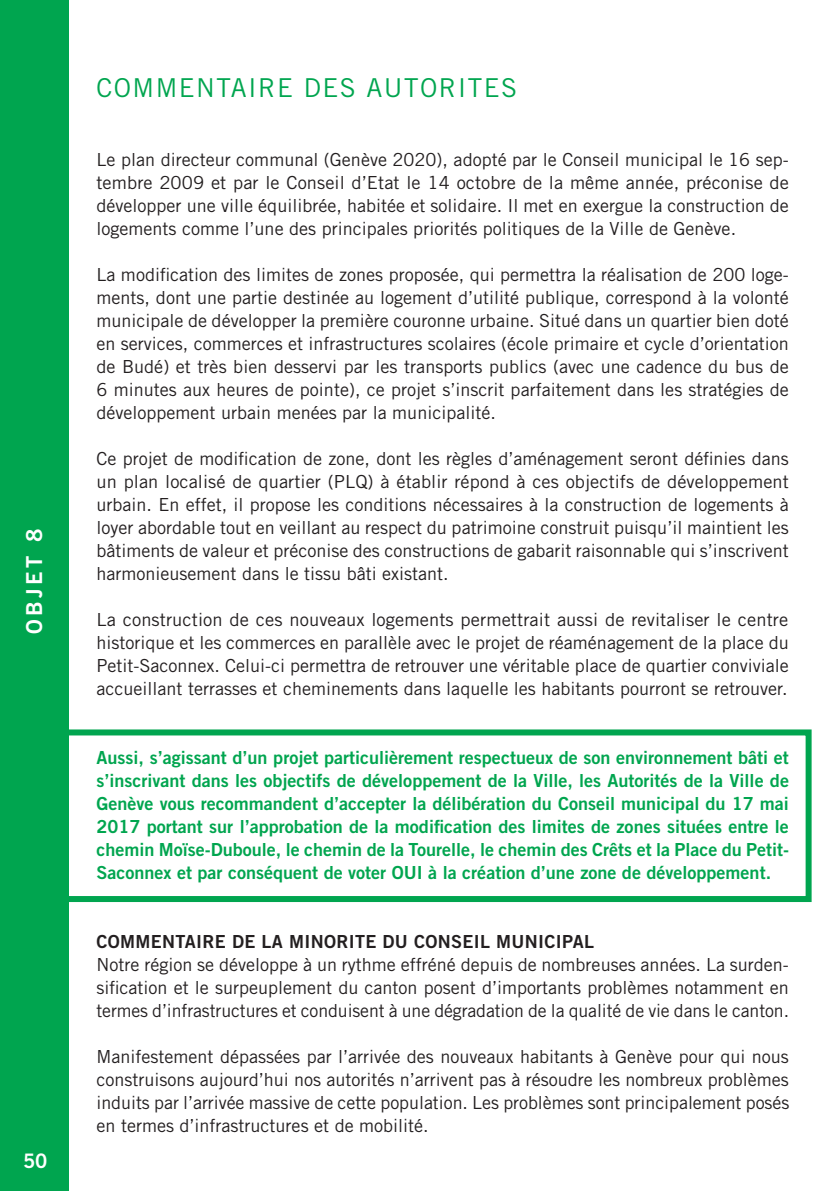
<style>
.page{position:relative;width:840px;height:1191px;background:#fff}
.page>*{position:absolute;margin:0;border:0;box-sizing:border-box;transform-origin:0 0}
.Titles___In_chapter{font:26px "Trade Gothic LT Std";letter-spacing:.055em;color:#00a54f}
.SIDEBARS_TEXT{font:22px "Trade Gothic LT Std Bd 2";letter-spacing:.15em;color:#fff}
.t1{font:20px "Trade Gothic LT Std Bd 2";color:#fff}
.Texts{font:18px/23px "Trade Gothic LT Std";color:#231f20;text-align:justify}
.YES_NO_conclusions{font:18px/23px "Trade Gothic LT Std Bd 2";color:#00a54f;text-align:justify}
.Text_titles{font:18px "Trade Gothic LT Std Bd 2";letter-spacing:.02em;color:#231f20}
</style>
<div class="page">
<div style="left:34px;top:729px;width:777px;height:173px;border:6px solid #00a54f"></div>
<div style="left:0;top:0;width:68px;height:1191px;background:#00a54f"></div>
<p class="SIDEBARS_TEXT" style="left:20px;top:633px;width:106px;rotate:-90deg">OBJET 8</p>
<p class="t1" style="left:23px;top:1148px;width:26px">50</p>
<p class="Titles___In_chapter" style="left:96px;top:72px;width:421px">COMMENTAIRE DES AUTORITES</p>
<p class="Texts" style="left:96px;top:148px;width:693px">Le plan directeur communal (Genève 2020), adopté par le Conseil municipal le 16 sep&shy;tembre 2009 et par le Conseil d’Etat le 14 octobre de la même année, préconise de développer une ville équilibrée, habitée et solidaire. Il met en exergue la construction de logements comme l’une des principales priorités politiques de la Ville de Genève.</p>
<p class="Texts" style="left:96px;top:263px;width:693px">La modification des limites de zones proposée, qui permettra la réalisation de 200 loge&shy;ments, dont une partie destinée au logement d’utilité publique, correspond à la volonté municipale de développer la première couronne urbaine. Situé dans un quartier bien doté en services, commerces et infrastructures scolaires (école primaire et cycle d’orientation de Budé) et très bien desservi par les transports publics (avec une cadence du bus de 6 minutes aux heures de pointe), ce projet s’inscrit parfaitement dans les stratégies de développement urbain menées par la municipalité.</p>
<p class="Texts" style="left:96px;top:447px;width:693px">Ce projet de modification de zone, dont les règles d’aménagement seront définies dans un plan localisé de quartier (PLQ) à établir répond à ces objectifs de développement urbain. En effet, il propose les conditions nécessaires à la construction de logements à loyer abordable tout en veillant au respect du patrimoine construit puisqu’il maintient les bâtiments de valeur et préconise des constructions de gabarit raisonnable qui s’inscrivent harmonieusement dans le tissu bâti existant.</p>
<p class="Texts" style="left:96px;top:608px;width:693px">La construction de ces nouveaux logements permettrait aussi de revitaliser le centre historique et les commerces en parallèle avec le projet de réaménagement de la place du Petit-Saconnex. Celui-ci permettra de retrouver une véritable place de quartier conviviale accueillant terrasses et cheminements dans laquelle les habitants pourront se retrouver.</p>
<p class="YES_NO_conclusions" style="left:96px;top:745px;width:694px">Aussi, s’agissant d’un projet particulièrement respectueux de son environnement bâti et s’inscrivant dans les objectifs de développement de la Ville, les Autorités de la Ville de Genève vous recommandent d’accepter la délibération du Conseil municipal du 17 mai 2017 portant sur l’approbation de la modification des limites de zones situées entre le chemin Moïse-Duboule, le chemin de la Tourelle, le chemin des Crêts et la Place du Petit-Saconnex et par conséquent de voter OUI à la création d’une zone de développement.</p>
<p class="Text_titles" style="left:96px;top:930px;width:499px">COMMENTAIRE DE LA MINORITE DU CONSEIL MUNICIPAL</p>
<p class="Texts" style="left:96px;top:953px;width:693px">Notre région se développe à un rythme effréné depuis de nombreuses années. La surden&shy;sification et le surpeuplement du canton posent d’importants problèmes notamment en termes d’infrastructures et conduisent à une dégradation de la qualité de vie dans le canton.</p>
<p class="Texts" style="left:96px;top:1045px;width:694px">Manifestement dépassées par l’arrivée des nouveaux habitants à Genève pour qui nous construisons aujourd’hui nos autorités n’arrivent pas à résoudre les nombreux problèmes induits par l’arrivée massive de cette population. Les problèmes sont principalement posés en termes d’infrastructures et de mobilité.</p>
</div>
